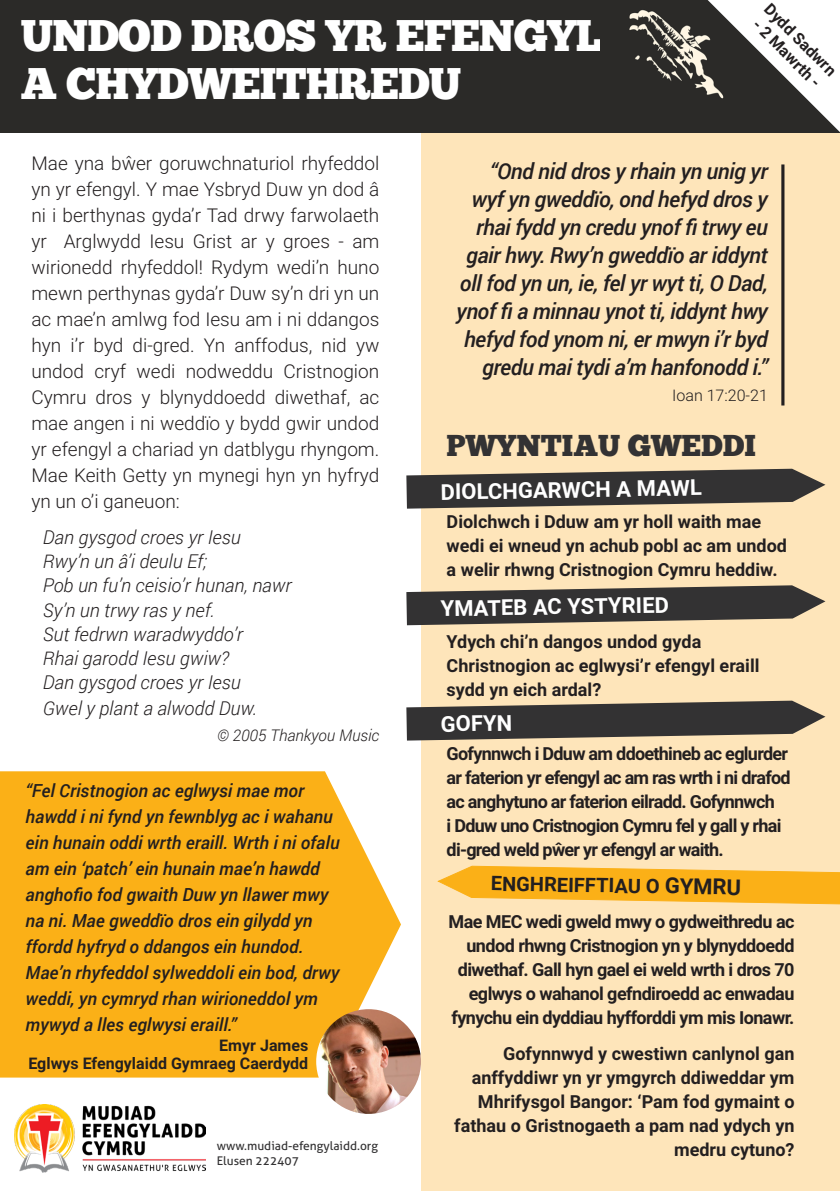
<style>
.page{position:relative;width:840px;height:1191px;background:#fff}
.page>*{position:absolute;margin:0;border:0;box-sizing:border-box;transform-origin:0 0}
.t1{font:44px/48px "Chunk Five Ex";letter-spacing:-.02em;color:#fff}
.t2{font:30px "Chunk Five Ex";color:#333233}
.t3{font:italic 500 22px/28px "Roboto";letter-spacing:-.02em;color:#231f20;text-align:right}
.t4{font:700 22px "Roboto";color:#fff}
.t5{font:700 20px "Roboto";color:#231f20}
.t6{font:300 19px/26px "Roboto";color:#231f20;text-align:justify}
.t7{font:italic 300 19px "Roboto";color:#231f20}
.t8{font:700 18px/24px "Roboto";letter-spacing:-.03em;color:#231f20}
.t9{font:italic 500 18px/26px "Roboto";color:#231f20}
.t10{font:700 18px/24px "Roboto";color:#231f20}
.t11{font:700 16px "Roboto";color:#231f20}
.t12{font:italic 300 16px "Roboto";color:#231f20}
.t13{font:300 16px "Roboto";color:#231f20}
.t14{font:12px "Aller";color:#333233}
.s1{font-size:22px}
</style>
<div class="page">
<div style="left:421px;top:72px;width:418px;height:1119px;background:#fee5ba"></div>
<div style="left:0;top:0;width:600px;height:132px;background:#2b2a28"></div>
<div style="left:0;top:771px;width:401px;height:306px;background:#fbb017"></div>
<img style="left:316px;top:1009px;width:105px;height:104px;border-radius:52px">
<svg style="left:406px;top:469px;width:419px;height:39px"></svg>
<svg style="left:406px;top:585px;width:419px;height:40px"></svg>
<svg style="left:406px;top:700px;width:419px;height:40px"></svg>
<svg style="left:437px;top:865px;width:402px;height:40px"></svg>
<img style="left:600px;top:0;width:107px;height:132px">
<svg style="left:707px;top:0;width:132px;height:132px"></svg>
<svg style="left:781px;top:164px;width:3px;height:241px"></svg>
<img style="left:14px;top:1104px;width:191px;height:68px">
<p class="t1" style="left:21px;top:11px;width:583px">UNDOD DROS YR EFENGYL<br>A CHYDWEITHREDU</p>
<p class="t11" style="left:774px;top:-2px;width:96px;rotate:45deg">Dydd Sadwrn</p>
<p class="t11" style="left:763px;top:14px;width:90px;rotate:45deg">- 2 Mawrth -</p>
<p class="t6" style="left:31px;top:150px;width:349px">Mae yna bŵer goruwchnaturiol rhyfeddol yn yr efengyl. Y mae Ysbryd Duw yn dod â ni i berthynas gyda’r Tad drwy farwolaeth yr Arglwydd Iesu Grist ar y groes - am wirionedd rhyfeddol! Rydym wedi’n huno mewn perthynas gyda’r Duw sy’n dri yn un ac mae’n amlwg fod Iesu am i ni ddangos hyn i’r byd di-gred. Yn anffodus, nid yw undod cryf wedi nodweddu Cristnogion Cymru dros y blynyddoedd diwethaf, ac mae angen i ni weddïo y bydd gwir undod yr efengyl a chariad yn datblygu rhyngom.<br>Mae Keith Getty yn mynegi hyn yn hyfryd yn un o’i ganeuon:</p>
<p class="t7" style="left:43px;top:524px;width:199px">Dan gysgod croes yr Iesu</p>
<p class="t7" style="left:43px;top:548px;width:166px">Rwy’n un â’i deulu Ef;</p>
<p class="t7" style="left:43px;top:572px;width:250px">Pob un fu’n ceisio’r hunan, nawr</p>
<p class="t7" style="left:43px;top:596px;width:173px">Sy’n un trwy ras y nef.</p>
<p class="t7" style="left:43px;top:620px;width:201px">Sut fedrwn waradwyddo’r</p>
<p class="t7" style="left:43px;top:644px;width:188px">Rhai garodd Iesu gwiw?</p>
<p class="t7" style="left:43px;top:668px;width:199px">Dan gysgod croes yr Iesu</p>
<p class="t7" style="left:43px;top:694px;width:216px">Gwel y plant a alwodd Duw.</p>
<p class="t12" style="left:217px;top:724px;width:164px">© 2005 Thankyou Music</p>
<p class="t9" style="left:26px;top:777px;width:315px">“Fel Cristnogion ac eglwysi mae mor hawdd i ni fynd yn fewnblyg ac i wahanu ein hunain oddi wrth eraill. Wrth i ni ofalu am ein ‘patch’ ein hunain mae’n hawdd anghofio fod gwaith Duw yn llawer mwy na ni. Mae gweddïo dros ein gilydd yn ffordd hyfryd o ddangos ein hundod.<br>Mae’n rhyfeddol sylweddoli ein bod, drwy weddi, yn cymryd rhan wirioneddol ym mywyd a lles eglwysi eraill.”</p>
<p class="t11" style="left:219px;top:1034px;width:90px">Emyr James</p>
<p class="t11" style="left:28px;top:1052px;width:281px">Eglwys Efengylaidd Gymraeg Caerdydd</p>
<p class="t14" style="left:217px;top:1138px;width:163px">www.mudiad-efengylaidd.org</p>
<p class="t14" style="left:217px;top:1153px;width:84px">Elusen 222407</p>
<p class="t3" style="left:456px;top:156px;width:313px">“Ond nid dros y rhain yn unig yr wyf yn gweddïo, ond hefyd dros y rhai fydd yn credu ynof fi trwy eu gair hwy. Rwy’n gweddïo ar iddynt oll fod yn un, ie, fel yr wyt ti, O Dad, ynof fi a minnau ynot ti, iddynt hwy hefyd fod ynom ni, er mwyn i’r byd gredu mai tydi a’m hanfonodd i.”</p>
<p class="t13" style="left:671px;top:384px;width:97px">Ioan 17:20-21</p>
<p class="t2" style="left:446px;top:422px;width:310px">PWYNTIAU GWEDDI</p>
<p class="t4" style="left:440px;top:476px;width:262px;rotate:-1deg">DIOLCHGARWCH A MAWL</p>
<p class="t10" style="left:446px;top:508px;width:342px">Diolchwch i Dduw am yr holl waith mae wedi ei wneud yn achub pobl ac am undod a welir rhwng Cristnogion Cymru heddiw.</p>
<p class="t4" style="left:440px;top:593px;width:230px;rotate:-1deg">YMATEB AC YSTYRIED</p>
<p class="t10" style="left:446px;top:628px;width:314px">Ydych chi’n dangos undod gyda<br>Christnogion ac eglwysi’r efengyl eraill sydd yn eich ardal?</p>
<p class="t4" style="left:440px;top:708px;width:73px;rotate:-1deg">GOFYN</p>
<p class="t8" style="left:446px;top:740px;width:345px">Gofynnwch i Dduw am ddoethineb ac eglurder ar faterion yr efengyl ac am ras wrth i ni drafod ac anghytuno ar faterion eilradd. Gofynnwch<br>i Dduw uno Cristnogion Cymru fel y gall y rhai di-gred weld pŵer yr efengyl ar waith.</p>
<p class="t5" style="left:491px;top:869px;width:252px;rotate:1deg">ENGHREIFFTIAU O <span class="s1">GYMRU</span></p>
<p class="t8" style="left:448px;top:908px;width:347px;text-align:right">Mae MEC wedi gweld mwy o gydweithredu ac undod rhwng Cristnogion yn y blynyddoedd diwethaf. Gall hyn gael ei weld wrth i dros 70 eglwys o wahanol gefndiroedd ac enwadau fynychu ein dyddiau hyfforddi ym mis Ionawr.</p>
<p class="t10" style="left:454px;top:1040px;width:342px;text-align:right">Gofynnwyd y cwestiwn canlynol gan anffyddiwr yn yr ymgyrch ddiweddar ym<br>Mhrifysgol Bangor: ‘Pam fod gymaint o fathau o Gristnogaeth a pam nad ydych yn medru cytuno?</p>
</div>
